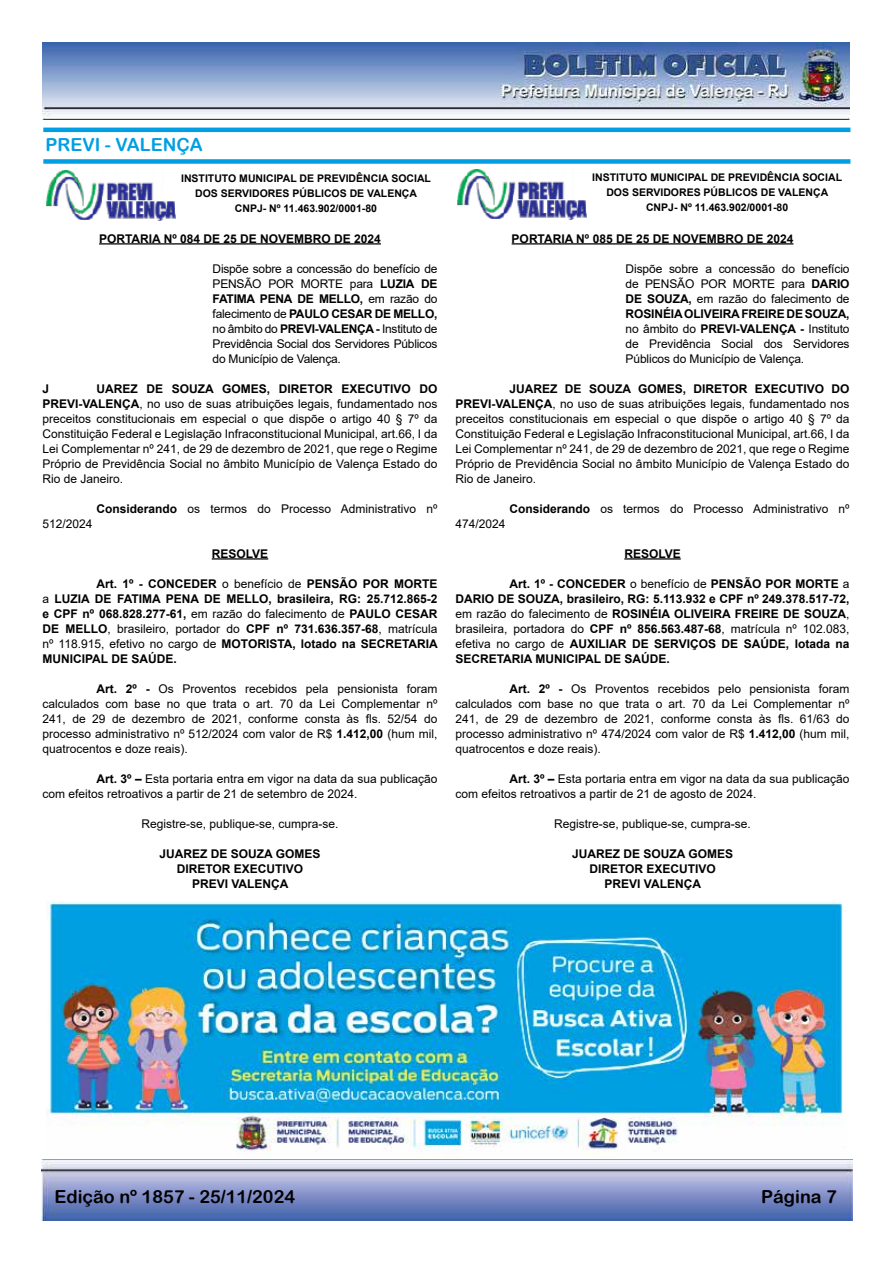
<style>
.page{position:relative;width:893px;height:1263px;background:#fff}
.page>*{position:absolute;margin:0;border:0;box-sizing:border-box;transform-origin:0 0}
.t1{font:18px "Arial Rounded MT Bold";color:#000}
.t2{font:18px "Arial Rounded MT Bold";color:#009fe3}
.t3{font:12px/15px "Arial";color:#000;text-align:justify}
.t4{font:700 12px/15px "Arial";color:#000;text-align:justify}
.t5{font:700 10.5px/15px "Arial";color:#000;text-align:center}
.s1{font-weight:700}
.s2{font-weight:400}
</style>
<div class="page">
<img style="left:43px;top:43px;width:807px;height:76px">
<img style="left:42px;top:1160px;width:811px;height:60px">
<div style="left:43px;top:159px;width:807px;height:5px;background:#009fe3"></div>
<hr style="left:43px;top:128px;width:807px;height:4px;background:#009fe3">
<img style="left:47px;top:171px;width:128px;height:49px">
<img style="left:458px;top:170px;width:128px;height:49px">
<hr style="left:99px;top:243px;width:282px;height:1px;background:#000">
<hr style="left:212px;top:558px;width:56px;height:1px;background:#000">
<hr style="left:512px;top:243px;width:281px;height:1px;background:#000">
<hr style="left:624px;top:558px;width:57px;height:1px;background:#000">
<img style="left:47px;top:901px;width:796px;height:257px">
<h1 class="t2" style="left:46px;top:134px;width:159px">PREVI - VALENÇA</h1>
<p class="t5" style="left:181px;top:171px;width:251px">INSTITUTO MUNICIPAL DE PREVIDÊNCIA SOCIAL<br>DOS SERVIDORES PÚBLICOS DE VALENÇA<br>CNPJ- Nº 11.463.902/0001-80</p>
<p class="t5" style="left:592px;top:170px;width:251px">INSTITUTO MUNICIPAL DE PREVIDÊNCIA SOCIAL<br>DOS SERVIDORES PÚBLICOS DE VALENÇA<br>CNPJ- Nº 11.463.902/0001-80</p>
<p class="t4" style="left:99px;top:231px;width:283px">PORTARIA Nº 084 DE 25 DE NOVEMBRO DE 2024</p>
<p class="t3" style="left:213px;top:261px;width:226px">Dispõe sobre a concessão do benefício de PENSÃO POR MORTE para <span class="s1">LUZIA DE FATIMA PENA DE MELLO,</span> em razão do falecimento de <span class="s1">PAULO CESAR DE MELLO, </span>no âmbito do <span class="s1">PREVI-VALENÇA -</span> Instituto de Previdência Social dos Servidores Públicos do Município de Valença.</p>
<p class="t4" style="left:43px;top:381px;width:8px">J</p>
<p class="t4" style="left:512px;top:231px;width:283px">PORTARIA Nº 085 DE 25 DE NOVEMBRO DE 2024</p>
<p class="t3" style="left:626px;top:261px;width:226px">Dispõe sobre a concessão do benefício de PENSÃO POR MORTE para <span class="s1">DARIO DE SOUZA,</span> em razão do falecimento de <span class="s1">ROSINÉIA OLIVEIRA FREIRE DE SOUZA, </span>no âmbito do <span class="s1">PREVI-VALENÇA -</span> Instituto de Previdência Social dos Servidores Públicos do Município de Valença.</p>
<p class="t3" style="left:455px;top:381px;width:396px;text-indent:54px"><span class="s1">JUAREZ DE SOUZA GOMES, DIRETOR EXECUTIVO DO PREVI-VALENÇA</span>, no uso de suas atribuições legais, fundamentado nos preceitos constitucionais em especial o que dispõe o artigo 40 § 7º da Constituição Federal e Legislação Infraconstitucional Municipal, art.66, I da Lei Complementar nº 241, de 29 de dezembro de 2021, que rege o Regime Próprio de Previdência Social no âmbito Município de Valença Estado do Rio de Janeiro.</p>
<p class="t3" style="left:509px;top:501px;width:342px"><span class="s1">Considerando</span> os termos do Processo Administrativo nº</p>
<p class="t3" style="left:455px;top:516px;width:52px">474/2024</p>
<p class="t4" style="left:624px;top:546px;width:58px">RESOLVE</p>
<p class="t4" style="left:455px;top:576px;width:396px;text-indent:54px">Art. 1º - CONCEDER <span class="s2">o benefício de</span> PENSÃO POR MORTE <span class="s2">a </span>DARIO DE SOUZA, brasileiro, RG: 5.113.932 e CPF nº 249.378.517-72, <span class="s2">em razão do falecimento de</span> ROSINÉIA OLIVEIRA FREIRE DE SOUZA<span class="s2">, brasileira, portadora do</span> CPF nº 856.563.487-68<span class="s2">, matrícula nº 102.083, efetiva no cargo de</span> AUXILIAR DE SERVIÇOS DE SAÚDE, lotada na SECRETARIA MUNICIPAL DE SAÚDE.</p>
<p class="t3" style="left:455px;top:681px;width:396px;text-indent:54px"><span class="s1">Art. 2º -</span> Os Proventos recebidos pelo pensionista foram calculados com base no que trata o art. 70 da Lei Complementar nº 241, de 29 de dezembro de 2021, conforme consta às fls. 61/63 do processo administrativo nº 474/2024 com valor de R$ <span class="s1">1.412,00</span> (hum mil, quatrocentos e doze reais).</p>
<p class="t3" style="left:455px;top:771px;width:396px;text-indent:54px"><span class="s1">Art. 3º –</span> Esta portaria entra em vigor na data da sua publicação com efeitos retroativos a partir de 21 de agosto de 2024.</p>
<p class="t3" style="left:554px;top:816px;width:198px">Registre-se, publique-se, cumpra-se.</p>
<p class="t4" style="left:572px;top:846px;width:162px;text-align:center">JUAREZ DE SOUZA GOMES<br>DIRETOR EXECUTIVO<br>PREVI VALENÇA</p>
<p class="t3" style="left:43px;top:381px;width:396px;text-indent:54px"><span class="s1">UAREZ DE SOUZA GOMES, DIRETOR EXECUTIVO DO PREVI-VALENÇA</span>, no uso de suas atribuições legais, fundamentado nos preceitos constitucionais em especial o que dispõe o artigo 40 § 7º da Constituição Federal e Legislação Infraconstitucional Municipal, art.66, I da Lei Complementar nº 241, de 29 de dezembro de 2021, que rege o Regime Próprio de Previdência Social no âmbito Município de Valença Estado do Rio de Janeiro.</p>
<p class="t3" style="left:97px;top:501px;width:342px"><span class="s1">Considerando</span> os termos do Processo Administrativo nº</p>
<p class="t3" style="left:43px;top:516px;width:52px">512/2024</p>
<p class="t4" style="left:212px;top:546px;width:58px">RESOLVE</p>
<p class="t4" style="left:43px;top:576px;width:397px;text-indent:54px">Art. 1º - CONCEDER <span class="s2">o benefício de</span> PENSÃO POR MORTE <span class="s2">a</span> LUZIA DE FATIMA PENA DE MELLO, brasileira, RG: 25.712.865-2 e CPF nº 068.828.277-61, <span class="s2">em razão do falecimento de</span> PAULO CESAR DE MELLO<span class="s2">, brasileiro, portador do</span> CPF nº 731.636.357-68<span class="s2">, matrícula nº 118.915, efetivo no cargo de</span> MOTORISTA, lotado na SECRETARIA MUNICIPAL DE SAÚDE.</p>
<p class="t3" style="left:43px;top:681px;width:396px;text-indent:54px"><span class="s1">Art. 2º -</span> Os Proventos recebidos pela pensionista foram calculados com base no que trata o art. 70 da Lei Complementar nº 241, de 29 de dezembro de 2021, conforme consta às fls. 52/54 do processo administrativo nº 512/2024 com valor de R$ <span class="s1">1.412,00</span> (hum mil, quatrocentos e doze reais).</p>
<p class="t3" style="left:43px;top:771px;width:396px;text-indent:54px"><span class="s1">Art. 3º –</span> Esta portaria entra em vigor na data da sua publicação com efeitos retroativos a partir de 21 de setembro de 2024.</p>
<p class="t3" style="left:142px;top:816px;width:198px">Registre-se, publique-se, cumpra-se.</p>
<p class="t4" style="left:160px;top:846px;width:162px;text-align:center">JUAREZ DE SOUZA GOMES<br>DIRETOR EXECUTIVO<br>PREVI VALENÇA</p>
<h1 class="t1" style="left:54px;top:1186px;width:242px">Edição nº 1857 - 25/11/2024</h1>
<h1 class="t1" style="left:761px;top:1186px;width:77px">Página 7</h1>
</div>
